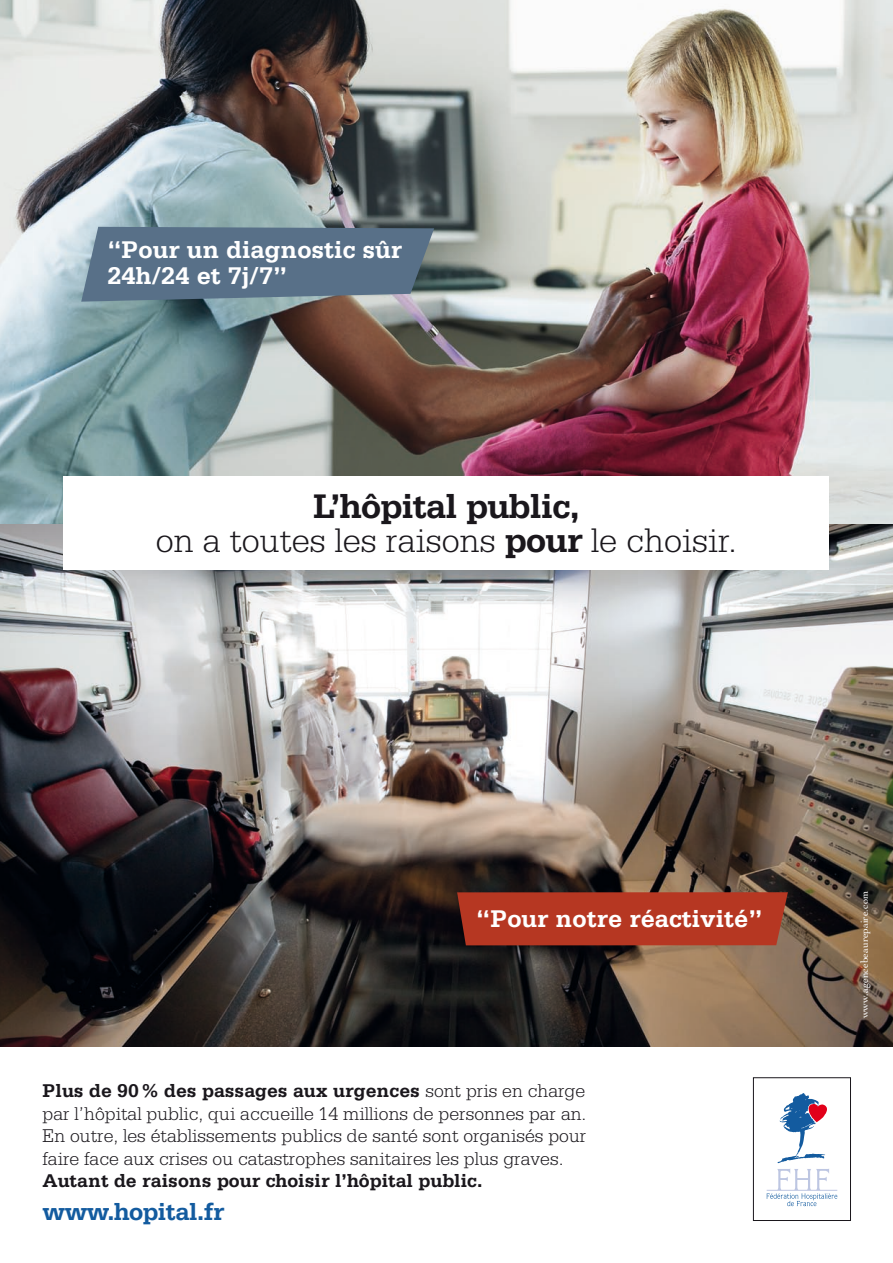
<style>
.page{position:relative;width:893px;height:1263px;background:#fff}
.page>*{position:absolute;margin:0;border:0;box-sizing:border-box;transform-origin:0 0}
.t1{font:300 36px/34.5px "Serifa";color:#1a171c;text-align:center}
.t2{font:700 25.5px/25.5px "Serifa";color:#fff}
.t3{font:700 25.5px "Serifa";letter-spacing:-.02em;color:#135b9f}
.t4{font:300 19.5px/22.5px "Serifa";color:#1a171c;text-align:justify}
.t5{font:700 19.5px "Serifa";color:#1a171c}
.t6{font:10.5px "Cochin";color:#fff}
.s1{font-weight:700}
</style>
<div class="page">
<img style="left:0;top:523px;width:893px;height:523px">
<img style="left:0;top:0;width:893px;height:523px">
<svg style="left:766px;top:1093px;width:71px;height:113px"></svg>
<div style="left:753px;top:1077px;width:98px;height:144px;border:1px solid #1a171c"></div>
<div style="left:457px;top:892px;width:331px;height:53px;background:#b63722"></div>
<svg style="left:81px;top:227px;width:353px;height:75px;background:#5e758a"></svg>
<div style="left:64px;top:477px;width:765px;height:93px;background:#fff"></div>
<h2 class="t2" style="left:107px;top:237px;width:296px">“Pour un diagnostic sûr<br>24h/24 et 7j/7”</h2>
<h1 class="t1" style="left:156px;top:489px;width:583px"><span class="s1">L’hôpital public,<br></span>on a toutes les raisons <span class="s1">pour</span> le choisir.</h1>
<h2 class="t2" style="left:476px;top:906px;width:288px">“Pour notre réactivité”</h2>
<p class="t4" style="left:43px;top:1080px;width:545px"><span class="s1">Plus de 90% des passages aux urgences</span> sont pris en charge par l’hôpital public, qui accueille 14 millions de personnes par an.<br>En outre, les établissements publics de santé sont organisés pour faire face aux crises ou catastrophes sanitaires les plus graves.</p>
<p class="t5" style="left:43px;top:1169px;width:441px">Autant de raisons pour choisir l’hôpital public.</p>
<h2 class="t3" style="left:43px;top:1197px;width:183px">www.hopital.fr</h2>
<p class="t6" style="left:858px;top:1018px;width:129px;rotate:-90deg">www.agencebeaurepaire.com</p>
</div>
